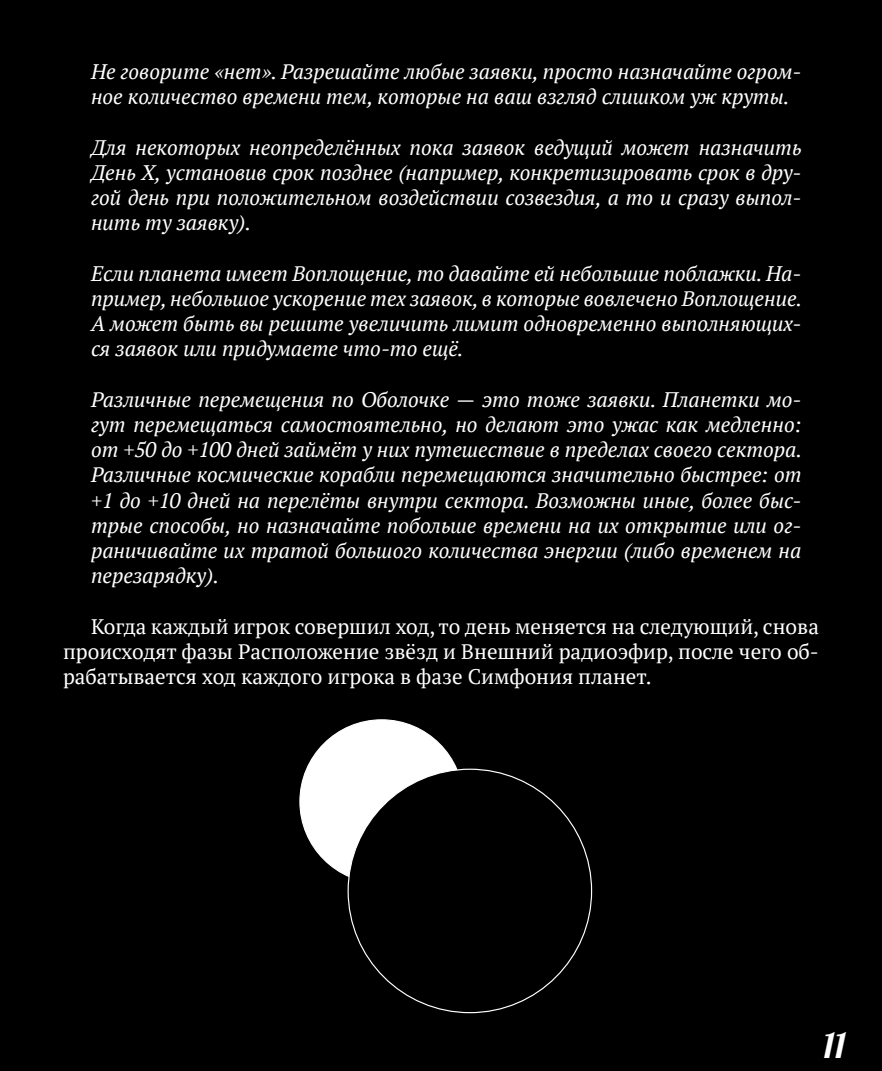
<style>
.page{position:relative;width:882px;height:1071px;background:#000}
.page>*{position:absolute;margin:0;border:0;box-sizing:border-box;transform-origin:0 0}
.t1{font:35px "Lobster";color:#fff}
.t2{font:italic 21px/25.2px "PT Serif";color:#fff;text-align:justify}
.t3{font:21px/25.2px "PT Serif";color:#fff;text-align:justify}
.s1{font-style:normal}
</style>
<div class="page">
<div style="left:300px;top:720px;width:163px;height:163px;background:#fff;border-radius:50%"></div>
<div style="left:348px;top:769px;width:244px;height:244px;background:#000;border-radius:50%"></div>
<p class="t2" style="left:91px;top:59px;width:712px">Не говорите «нет». Разрешайте любые заявки, просто назначайте огром&shy;ное количество времени тем, которые на ваш взгляд слишком уж круты.</p>
<p class="t2" style="left:91px;top:135px;width:712px">Для некоторых неопределённых пока заявок ведущий может назначить День Х, установив срок позднее (например, конкретизировать срок в дру&shy;гой день при положительном воздействии созвездия, а то и сразу выпол&shy;нить ту заявку).</p>
<p class="t2" style="left:91px;top:261px;width:713px">Если планета имеет Воплощение, то давайте ей небольшие поблажки. На&shy;пример, небольшое ускорение тех заявок, в которые вовлечено Воплощение.<br>А может быть вы решите увеличить лимит одновременно выполняющих&shy;ся заявок или придумаете что-то ещё.</p>
<p class="t2" style="left:91px;top:387px;width:713px">Различные перемещения по Оболочке <span class="s1">—</span> это тоже заявки. Планетки мо&shy;гут перемещаться самостоятельно, но делают это ужас как медленно: от +50 до +100 дней займёт у них путешествие в пределах своего сектора.<br>Различные космические корабли перемещаются значительно быстрее: от +1 до +10 дней на перелёты внутри сектора. Возможны иные, более быс&shy;трые способы, но назначайте побольше времени на их открытие или ог&shy;раничивайте их тратой большого количества энергии (либо временем на перезарядку).</p>
<p class="t3" style="left:63px;top:613px;width:757px;text-indent:28px">Когда каждый игрок совершил ход, то день меняется на следующий, снова происходят фазы Расположение звёзд и Внешний радиоэфир, после чего об&shy;рабатывается ход каждого игрока в фазе Симфония планет.</p>
<h1 class="t1" style="left:823px;top:1023px;width:24px">11</h1>
</div>
